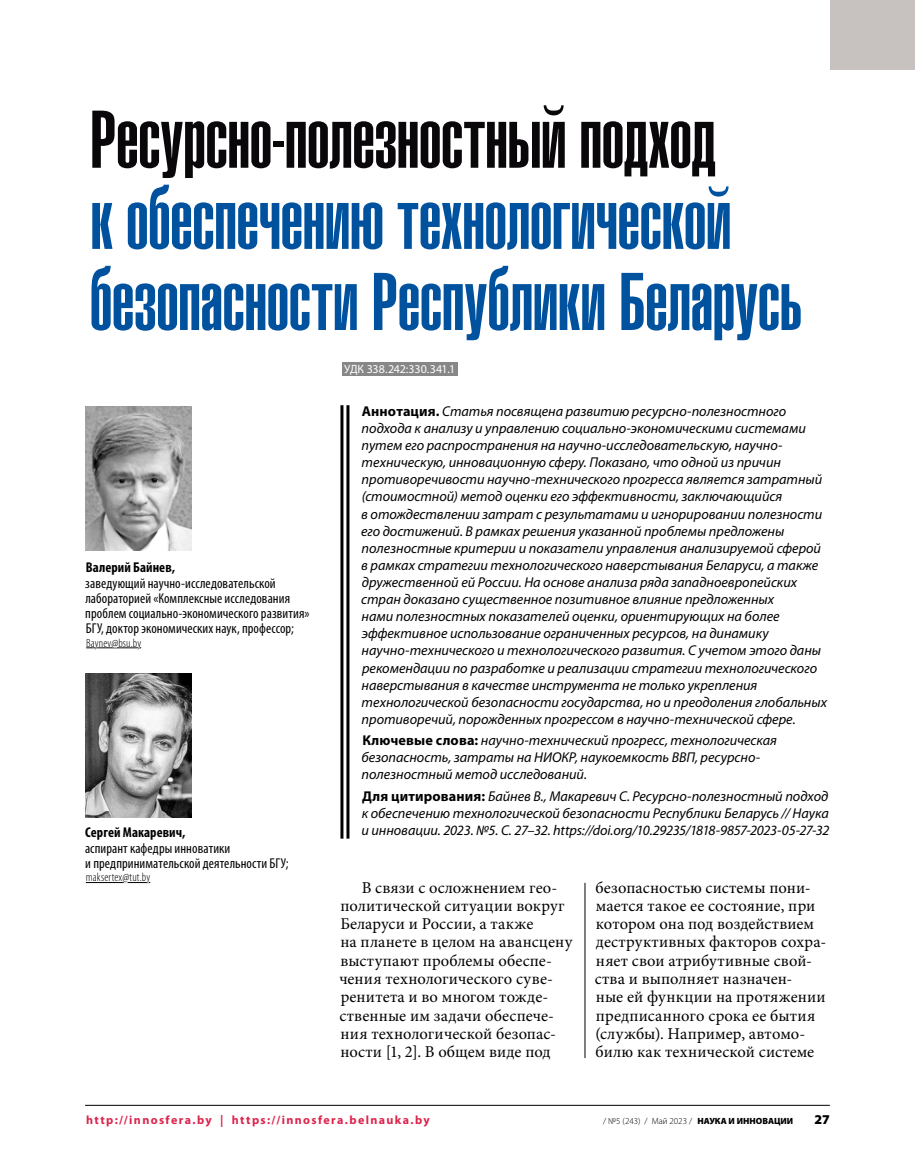
<style>
.page{position:relative;width:915px;height:1170px;background:#fff}
.page>*{position:absolute;margin:0;border:0;box-sizing:border-box;transform-origin:0 0}
.t1{font:80.25px/81.2px "AG Letterica Ultra Compressed C";letter-spacing:-.005em;color:#00529e}
.t2{font:80.25px "AG Letterica Ultra Compressed C";color:#090709}
.t3{font:16.5px/18.3px "Minion Pro";letter-spacing:.01em;color:#000}
.t4{font:italic 14.25px/17.1px "Myriad Pro";letter-spacing:-.005em;color:#000}
.t5{font:condensed 14.25px/15px "Myriad Pro";letter-spacing:.005em;color:#000}
.t6{font:700 condensed 14.25px "Myriad Pro";letter-spacing:.005em;color:#000}
.t7{font:900 13.5px "Myriad Pro";color:#000}
.t8{font:700 12px "Myriad Pro";letter-spacing:.115em;color:#dd244d}
.t9{font:300 condensed 12px "Myriad Pro";letter-spacing:.01em;color:#000}
.t10{font:12px "Myriad Pro";letter-spacing:-.015em;color:#fff}
.t11{font:300 9px "Myriad Pro";color:#000}
.s1{font-weight:700;font-style:normal}
.s2{font-weight:900}
</style>
<div class="page">
<hr style="left:584px;top:882px;width:1px;height:175px;background:#000">
<hr style="left:85px;top:1104px;width:744px;height:1px;background:#000">
<div style="left:829px;top:0;width:85px;height:70px;background:#c7c2c0"></div>
<div style="left:342px;top:362px;width:115px;height:13px;background:#878787"></div>
<hr style="left:340px;top:405px;width:3px;height:433px;background:#000">
<hr style="left:346px;top:405px;width:3px;height:433px;background:#000">
<svg style="left:86px;top:647px;width:56px;height:2px"></svg>
<svg style="left:86px;top:882px;width:65px;height:2px"></svg>
<img style="left:85px;top:406px;width:106px;height:144px">
<img style="left:85px;top:673px;width:106px;height:144px">
<h1 class="t2" style="left:90px;top:94px;width:626px">Ресурсно-полезностный подход</h1>
<h1 class="t1" style="left:90px;top:179px;width:713px">к обеспечению технологической безопасности Республики Беларусь</h1>
<p class="t6" style="left:86px;top:559px;width:91px">Валерий Байнев,</p>
<p class="t5" style="left:85px;top:576px;width:226px">заведующий научно-исследовательской лабораторией «Комплексные исследования проблем социально-экономического развития» БГУ, доктор экономических наук, профессор;</p>
<p class="t9" style="left:86px;top:636px;width:56px">Baynev@bsu.by</p>
<p class="t6" style="left:85px;top:823px;width:102px">Сергей Макаревич,</p>
<p class="t5" style="left:85px;top:840px;width:205px">аспирант кафедры инноватики<br>и предпринимательской деятельности БГУ;</p>
<p class="t9" style="left:86px;top:870px;width:66px">maksertex@tut.by</p>
<p class="t10" style="left:344px;top:362px;width:113px">УДК 338.242:330.341.1</p>
<p class="t4" style="left:361px;top:403px;width:467px"><span class="s1">Аннотация.</span> Статья посвящена развитию ресурсно-полезностного подхода к анализу и управлению социально-экономическими системами путем его распространения на научно-исследовательскую, научно&shy;техническую, инновационную сферу. Показано, что одной из причин противоречивости научно-технического прогресса является затратный (стоимостной) метод оценки его эффективности, заключающийся<br>в отождествлении затрат с результатами и игнорировании полезности его достижений. В рамках решения указанной проблемы предложены полезностные критерии и показатели управления анализируемой сферой в рамках стратегии технологического наверстывания Беларуси, а также дружественной ей России. На основе анализа ряда западноевропейских стран доказано существенное позитивное влияние предложенных<br>нами полезностных показателей оценки, ориентирующих на более эффективное использование ограниченных ресурсов, на динамику научно-технического и технологического развития. С учетом этого даны рекомендации по разработке и реализации стратегии технологического наверстывания в качестве инструмента не только укрепления технологической безопасности государства, но и преодоления глобальных противоречий, порожденных прогрессом в научно-технической сфере.</p>
<p class="t4" style="left:361px;top:732px;width:417px"><span class="s1">Ключевые слова:</span> научно-технический прогресс, технологическая безопасность, затраты на НИОКР, наукоемкость ВВП, ресурсно&shy;полезностный метод исследований.</p>
<p class="t4" style="left:361px;top:787px;width:469px;text-align:justify"><span class="s1">Для цитирования:</span> Байнев В., Макаревич С. Ресурсно-полезностный подход к обеспечению технологической безопасности Республики Беларусь // Наука и инновации. 2023. №5. С. 27–32. https://doi.org/10.29235/1818-9857-2023-05-27-32</p>
<p class="t3" style="left:339px;top:878px;width:234px;text-indent:22px">В связи с осложнением гео&shy;политической ситуации вокруг<br>Беларуси и России, а также<br>на планете в целом на авансцену выступают проблемы обеспе&shy;чения технологического суве&shy;ренитета и во многом тожде&shy;ственные им задачи обеспече&shy;ния технологической безопас&shy;ности [1, 2]. В общем виде под</p>
<p class="t3" style="left:594px;top:878px;width:233px">безопасностью системы пони&shy;мается такое ее состояние, при котором она под воздействием деструктивных факторов сохра&shy;няет свои атрибутивные свой&shy;ства и выполняет назначен-<br>ные ей функции на протяжении предписанного срока ее бытия (службы). Например, автомо&shy;билю как технической системе</p>
<p class="t8" style="left:86px;top:1113px;width:345px">http://innosfera.by | https://innosfera.belnauka.by</p>
<p class="t11" style="left:603px;top:1116px;width:191px">/ №5 (243) / Май 2023 / <span class="s2">НАУКА И ИННОВАЦИИ</span></p>
<p class="t7" style="left:814px;top:1112px;width:17px">27</p>
</div>
